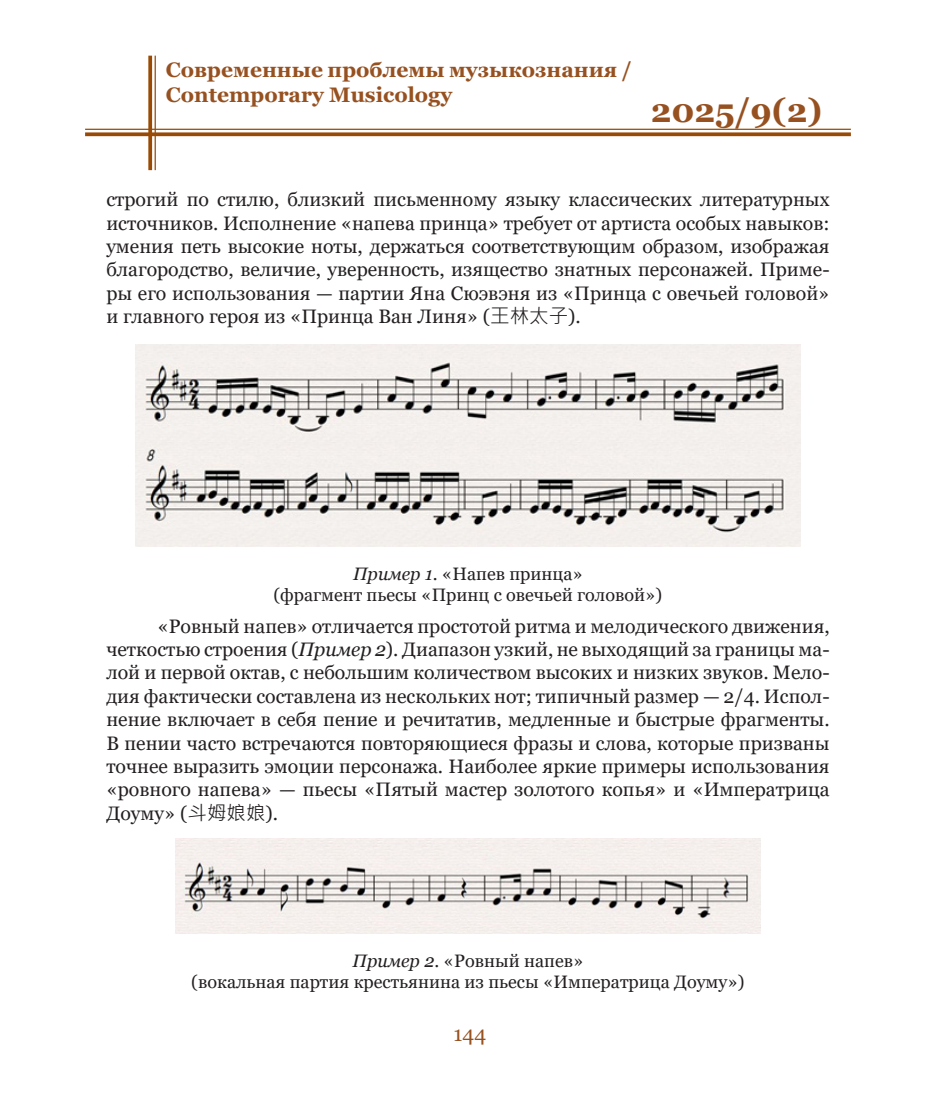
<style>
.page{position:relative;width:936px;height:1106px;background:#fff}
.page>*{position:absolute;margin:0;border:0;box-sizing:border-box;transform-origin:0 0}
.t1{font:700 33px "Georgia";color:#975120}
.t2{font:700 21px/25.2px "Georgia";color:#975120}
.t3{font:21px "Georgia";color:#975120}
.t4{font:19.5px/23.4px "Georgia";color:#231f20;text-align:justify}
.t5{font:18px "Georgia";color:#231f20}
.s1{font-family:"Microsoft Jheng Hei"}
.s2{font-style:italic}
</style>
<div class="page">
<hr style="left:85px;top:129px;width:765px;height:1px;background:#994b06">
<svg style="left:85px;top:132px;width:765px;height:4px;background:#a35e20"></svg>
<hr style="left:155px;top:56px;width:1px;height:114px;background:#994b06">
<svg style="left:148px;top:56px;width:4px;height:114px"></svg>
<img style="left:135px;top:344px;width:665px;height:202px">
<img style="left:176px;top:838px;width:584px;height:95px">
<p class="t2" style="left:166px;top:57px;width:467px">Современные проблемы музыкознания /<br>Contemporary Musicology</p>
<h1 class="t1" style="left:650px;top:89px;width:173px">2025/9(2)</h1>
<p class="t4" style="left:106px;top:188px;width:724px">строгий по стилю, близкий письменному языку классических литературных источников. Исполнение «напева принца» требует от артиста особых навыков: умения петь высокие ноты, держаться соответствующим образом, изображая благородство, величие, уверенность, изящество знатных персонажей. Приме&shy;ры его использования — партии Яна Сюэвэня из «Принца с овечьей головой» и главного героя из «Принца Ван Линя» (<span class="s1">王林太子</span>).</p>
<p class="t5" style="left:353px;top:562px;width:231px"><span class="s2">Пример 1</span>. «Напев принца»</p>
<p class="t5" style="left:273px;top:583px;width:390px">(фрагмент пьесы «Принц с овечьей головой»)</p>
<p class="t4" style="left:106px;top:614px;width:724px;text-indent:51px">«Ровный напев» отличается простотой ритма и мелодического движения, четкостью строения (<span class="s2">Пример 2</span>). Диапазон узкий, не выходящий за границы ма&shy;лой и первой октав, с небольшим количеством высоких и низких звуков. Мело&shy;дия фактически составлена из нескольких нот; типичный размер — 2/4. Испол&shy;нение включает в себя пение и речитатив, медленные и быстрые фрагменты.<br>В пении часто встречаются повторяющиеся фразы и слова, которые призваны точнее выразить эмоции персонажа. Наиболее яркие примеры использования «ровного напева» — пьесы «Пятый мастер золотого копья» и «Императрица Доуму» (<span class="s1">斗姆娘娘</span>).</p>
<p class="t5" style="left:352px;top:949px;width:232px"><span class="s2">Пример 2</span>. «Ровный напев»</p>
<p class="t5" style="left:191px;top:970px;width:554px">(вокальная партия крестьянина из пьесы «Императрица Доуму»)</p>
<p class="t3" style="left:453px;top:1021px;width:34px">144</p>
</div>
